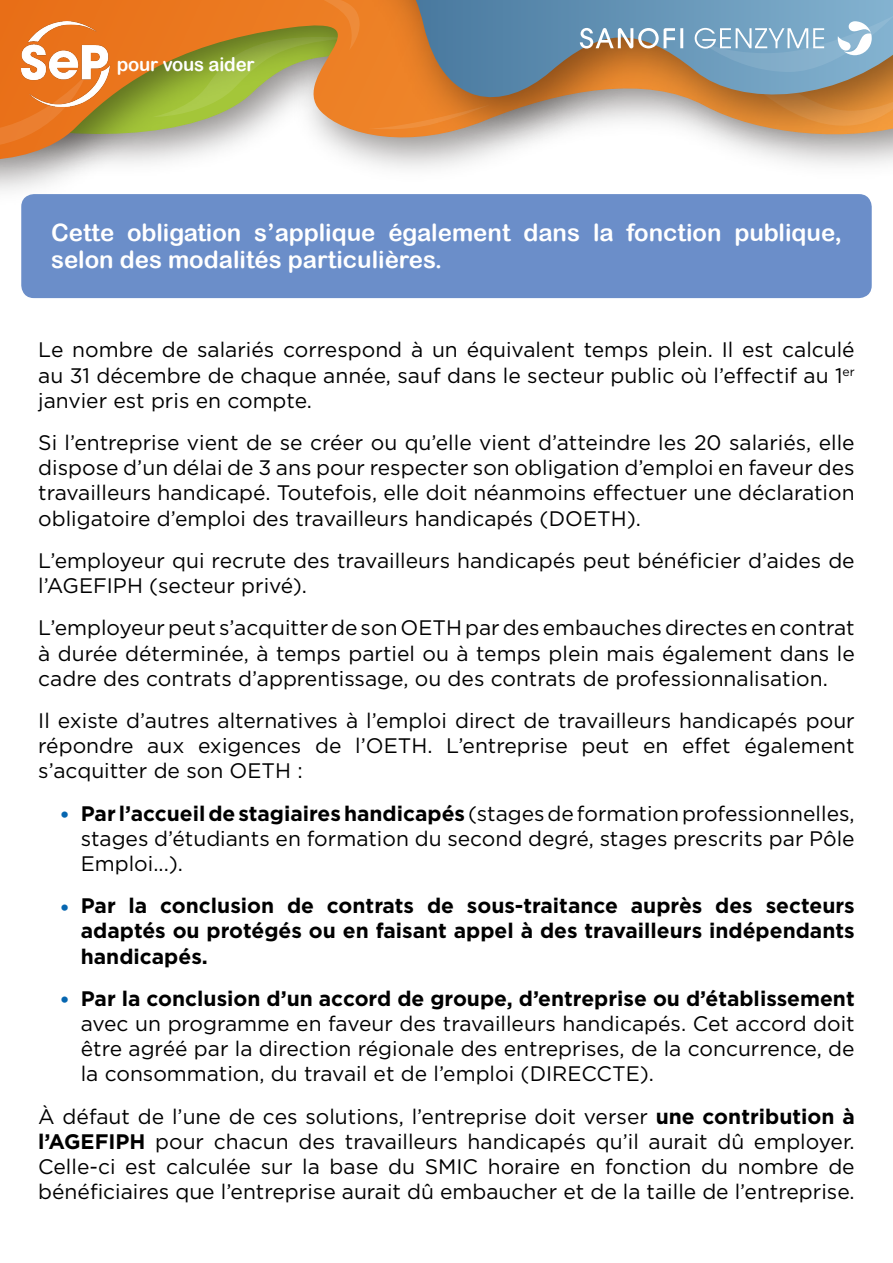
<style>
.page{position:relative;width:893px;height:1263px;background:#fff}
.page>*{position:absolute;margin:0;border:0;box-sizing:border-box;transform-origin:0 0}
.t1{font:24px/27px "Arial Rounded MT Bold";color:#fff}
.t2{font:21px/25.2px "Gotham";color:#000;text-align:justify}
.t3{font:700 21px/25.2px "Gotham";color:#000;text-align:justify}
.t4{font:19.2px "Arial Rounded MT Bold";letter-spacing:-.01em;color:#fff}
.s1{font-weight:700;color:#0666b0}
.s2{font-weight:700}
.s3{color:#0666b0}
</style>
<div class="page">
<svg style="left:0;top:0;width:288px;height:160px;background:#d0a56e"></svg>
<svg style="left:0;top:75px;width:86px;height:72px;background:#dd7729"></svg>
<svg style="left:153px;top:0;width:148px;height:117px;background:#b99d41"></svg>
<img style="left:301px;top:0;width:592px;height:166px">
<svg style="left:405px;top:0;width:488px;height:113px;background:#8b8882"></svg>
<svg style="left:580px;top:28px;width:103px;height:21px"></svg>
<svg style="left:695px;top:15px;width:198px;height:111px;background:#9e9e95"></svg>
<img style="left:21px;top:21px;width:90px;height:85px">
<div style="left:21px;top:194px;width:851px;height:104px;background:#6b8ec9;border-radius:13px"></div>
<p class="t4" style="left:117px;top:53px;width:139px">pour vous aider</p>
<p class="t1" style="left:51px;top:219px;width:792px">Cette obligation s’applique également dans la fonction publique, selon des modalités particulières.</p>
<p class="t2" style="left:38px;top:337px;width:818px">Le nombre de salariés correspond à un équivalent temps plein. Il est calculé au 31 décembre de chaque année, sauf dans le secteur public où l’effectif au 1<sup>er </sup>janvier est pris en compte.</p>
<p class="t2" style="left:38px;top:430px;width:818px">Si l’entreprise vient de se créer ou qu’elle vient d’atteindre les 20 salariés, elle dispose d’un délai de 3 ans pour respecter son obligation d’emploi en faveur des travailleurs handicapé. Toutefois, elle doit néanmoins effectuer une déclaration obligatoire d’emploi des travailleurs handicapés (DOETH).</p>
<p class="t2" style="left:38px;top:547px;width:818px">L’employeur qui recrute des travailleurs handicapés peut bénéficier d’aides de l’AGEFIPH (secteur privé).</p>
<p class="t2" style="left:38px;top:615px;width:818px">L’employeur peut s’acquitter de son OETH par des embauches directes en contrat à durée déterminée, à temps partiel ou à temps plein mais également dans le cadre des contrats d’apprentissage, ou des contrats de professionnalisation.</p>
<p class="t2" style="left:38px;top:707px;width:818px">Il existe d’autres alternatives à l’emploi direct de travailleurs handicapés pour répondre aux exigences de l’OETH. L’entreprise peut en effet également s’acquitter de son OETH :</p>
<p class="t2" style="left:81px;top:800px;width:775px;text-indent:-21px"><span class="s1">•</span> <span class="s2">Par l’accueil de stagiaires handicapés</span> (stages de formation professionnelles, stages d’étudiants en formation du second degré, stages prescrits par Pôle Emploi...).</p>
<p class="t3" style="left:81px;top:893px;width:775px;text-indent:-21px"><span class="s3">•</span> Par la conclusion de contrats de sous-traitance auprès des secteurs adaptés ou protégés ou en faisant appel à des travailleurs indépendants handicapés.</p>
<p class="t2" style="left:81px;top:985px;width:775px;text-indent:-21px"><span class="s1">•</span> <span class="s2">Par la conclusion d’un accord de groupe, d’entreprise ou d’établissement </span>avec un programme en faveur des travailleurs handicapés. Cet accord doit être agréé par la direction régionale des entreprises, de la concurrence, de la consommation, du travail et de l’emploi (DIRECCTE).</p>
<p class="t2" style="left:38px;top:1103px;width:818px">À défaut de l’une de ces solutions, l’entreprise doit verser <span class="s2">une contribution à l’AGEFIPH</span> pour chacun des travailleurs handicapés qu’il aurait dû employer.<br>Celle-ci est calculée sur la base du SMIC horaire en fonction du nombre de bénéficiaires que l’entreprise aurait dû embaucher et de la taille de l’entreprise.</p>
</div>
